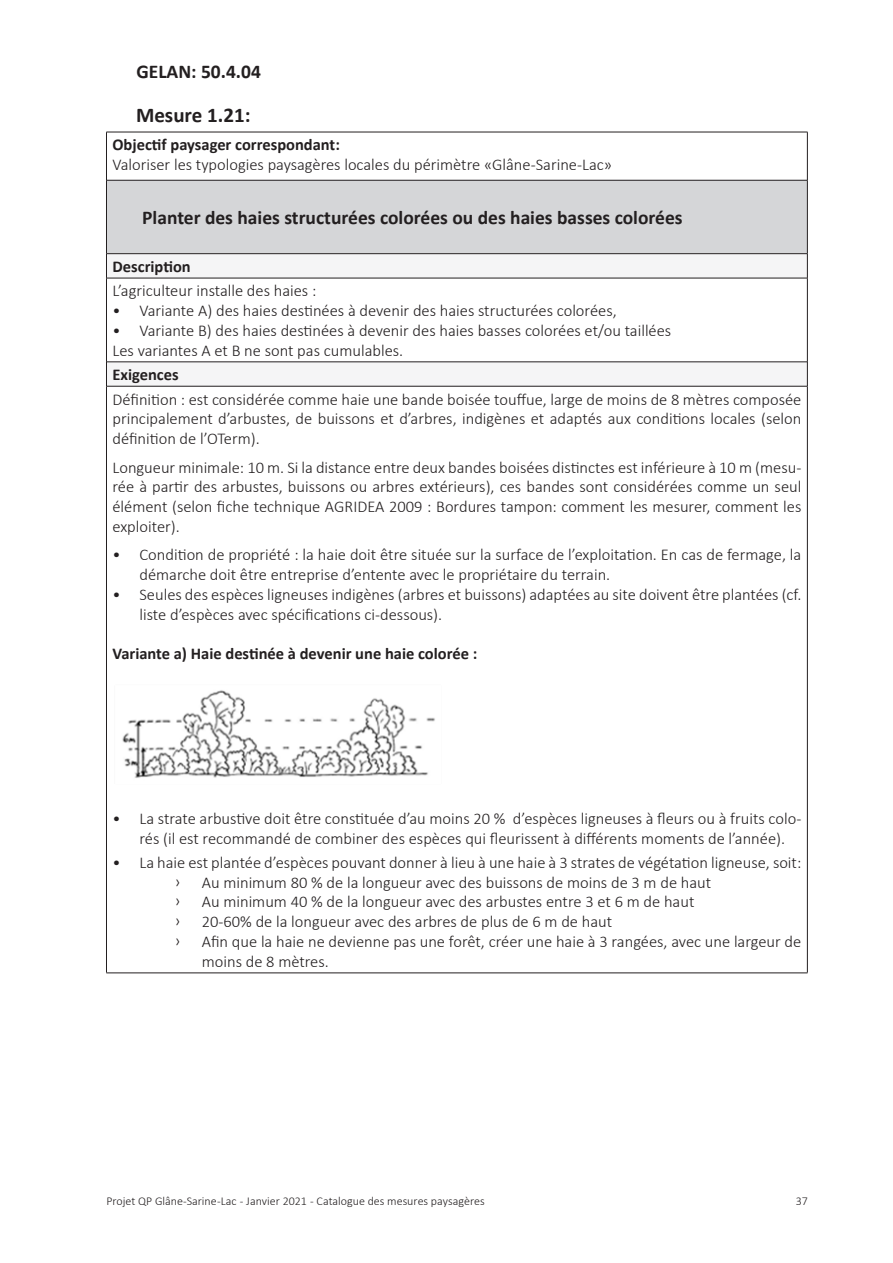
<style>
.page{position:relative;width:893px;height:1263px;background:#fff}
.page>*{position:absolute;margin:0;border:0;box-sizing:border-box;transform-origin:0 0}
.Mesure_Titre{font:700 19.5px "Calibri";color:#231f20}
.Mesure_Texte{font:700 19.5px "Calibri";color:#231f20}
.Mesure_Texte-2{font:300 16.5px/19.8px "Calibri";color:#231f20}
.Mesure_Texte-3{font:700 16.5px "Calibri";color:#231f20}
.Mesure_Sous_titre{font:700 16.5px "Calibri";color:#231f20}
.t1{font:300 12px "Calibri";color:#231f20}
</style>
<div class="page">
<div style="left:106px;top:180px;width:701px;height:74px;background:#d5d6d8"></div>
<div style="left:106px;top:254px;width:701px;height:24px;background:#f5f5f6"></div>
<div style="left:106px;top:362px;width:701px;height:24px;background:#f5f5f6"></div>
<hr style="left:106px;top:278px;width:701px;height:1px;background:#231f20">
<hr style="left:107px;top:253px;width:700px;height:1px;background:#231f20">
<hr style="left:107px;top:180px;width:700px;height:1px;background:#231f20">
<hr style="left:107px;top:361px;width:700px;height:1px;background:#231f20">
<hr style="left:106px;top:386px;width:701px;height:1px;background:#231f20">
<hr style="left:106px;top:132px;width:701px;height:1px;background:#231f20">
<hr style="left:106px;top:132px;width:1px;height:48px;background:#231f20">
<hr style="left:807px;top:132px;width:1px;height:48px;background:#231f20">
<hr style="left:106px;top:180px;width:1px;height:74px;background:#231f20">
<hr style="left:807px;top:180px;width:1px;height:74px;background:#231f20">
<svg style="left:106px;top:254px;width:1px;height:24px"></svg>
<svg style="left:807px;top:254px;width:1px;height:24px"></svg>
<hr style="left:106px;top:278px;width:1px;height:84px;background:#231f20">
<hr style="left:807px;top:278px;width:1px;height:84px;background:#231f20">
<svg style="left:106px;top:362px;width:1px;height:24px"></svg>
<svg style="left:807px;top:362px;width:1px;height:24px"></svg>
<hr style="left:106px;top:386px;width:1px;height:586px;background:#231f20">
<hr style="left:807px;top:386px;width:1px;height:586px;background:#231f20">
<hr style="left:106px;top:972px;width:701px;height:1px;background:#231f20">
<img style="left:122px;top:690px;width:313px;height:88px">
<p class="Mesure_Texte" style="left:136px;top:59px;width:126px">GELAN: 50.4.04</p>
<p class="Mesure_Texte-3" style="left:112px;top:134px;width:229px">Objectif paysager correspondant:</p>
<p class="Mesure_Texte-2" style="left:112px;top:155px;width:501px">Valoriser les typologies paysagères locales du périmètre «Glâne-Sarine-Lac»</p>
<p class="Mesure_Titre" style="left:142px;top:205px;width:542px">Planter des haies structurées colorées ou des haies basses colorées</p>
<p class="Mesure_Sous_titre" style="left:112px;top:256px;width:80px">Description</p>
<p class="Mesure_Texte-2" style="left:112px;top:281px;width:205px">L’agriculteur installe des haies :</p>
<p class="Mesure_Texte-2" style="left:112px;top:301px;width:506px">• Variante A) des haies destinées à devenir des haies structurées colorées,</p>
<p class="Mesure_Texte-2" style="left:112px;top:320px;width:560px">• Variante B) des haies destinées à devenir des haies basses colorées et/ou taillées</p>
<p class="Mesure_Texte-2" style="left:112px;top:340px;width:292px">Les variantes A et B ne sont pas cumulables.</p>
<p class="Mesure_Sous_titre" style="left:112px;top:364px;width:68px">Exigences</p>
<p class="Mesure_Texte-2" style="left:112px;top:389px;width:690px;text-align:justify">Définition : est considérée comme haie une bande boisée touffue, large de moins de 8 mètres composée principalement d’arbustes, de buissons et d’arbres, indigènes et adaptés aux conditions locales (selon définition de l’OTerm).</p>
<p class="Mesure_Texte-2" style="left:112px;top:457px;width:690px;text-align:justify">Longueur minimale: 10 m. Si la distance entre deux bandes boisées distinctes est inférieure à 10 m (mesu&shy;rée à partir des arbustes, buissons ou arbres extérieurs), ces bandes sont considérées comme un seul élément (selon fiche technique AGRIDEA 2009 : Bordures tampon: comment les mesurer, comment les exploiter).</p>
<p class="Mesure_Texte-2" style="left:139px;top:545px;width:663px;text-indent:-27px">• Condition de propriété : la haie doit être située sur la surface de l’exploitation. En cas de fermage, la démarche doit être entreprise d’entente avec le propriétaire du terrain.</p>
<p class="Mesure_Texte-2" style="left:139px;top:584px;width:663px;text-indent:-27px">• Seules des espèces ligneuses indigènes (arbres et buissons) adaptées au site doivent être plantées (cf. liste d’espèces avec spécifications ci-dessous).</p>
<p class="Mesure_Texte-3" style="left:112px;top:643px;width:366px">Variante a) Haie destinée à devenir une haie colorée :</p>
<p class="Mesure_Texte-2" style="left:139px;top:808px;width:663px;text-indent:-27px">• La strate arbustive doit être constituée d’au moins 20 % d’espèces ligneuses à fleurs ou à fruits colo&shy;rés (il est recommandé de combiner des espèces qui fleurissent à différents moments de l’année).</p>
<p class="Mesure_Texte-2" style="left:112px;top:852px;width:690px">• La haie est plantée d’espèces pouvant donner à lieu à une haie à 3 strates de végétation ligneuse, soit:</p>
<p class="Mesure_Texte-2" style="left:175px;top:872px;width:7px">ͧ</p>
<p class="Mesure_Texte-2" style="left:202px;top:872px;width:511px">Au minimum 80 % de la longueur avec des buissons de moins de 3 m de haut</p>
<p class="Mesure_Texte-2" style="left:175px;top:892px;width:7px">ͧ</p>
<p class="Mesure_Texte-2" style="left:202px;top:892px;width:494px">Au minimum 40 % de la longueur avec des arbustes entre 3 et 6 m de haut</p>
<p class="Mesure_Texte-2" style="left:175px;top:912px;width:7px">ͧ</p>
<p class="Mesure_Texte-2" style="left:202px;top:912px;width:412px">20-60% de la longueur avec des arbres de plus de 6 m de haut</p>
<p class="Mesure_Texte-2" style="left:175px;top:931px;width:7px">ͧ</p>
<p class="Mesure_Texte-2" style="left:202px;top:931px;width:601px">Afin que la haie ne devienne pas une forêt, créer une haie à 3 rangées, avec une largeur de moins de 8 mètres.</p>
<p class="t1" style="left:106px;top:1194px;width:380px">Projet QP Glâne-Sarine -Lac - Janvier 2021 - Catalogue des mesures paysagères</p>
<p class="t1" style="left:796px;top:1194px;width:14px">37</p>
</div>
